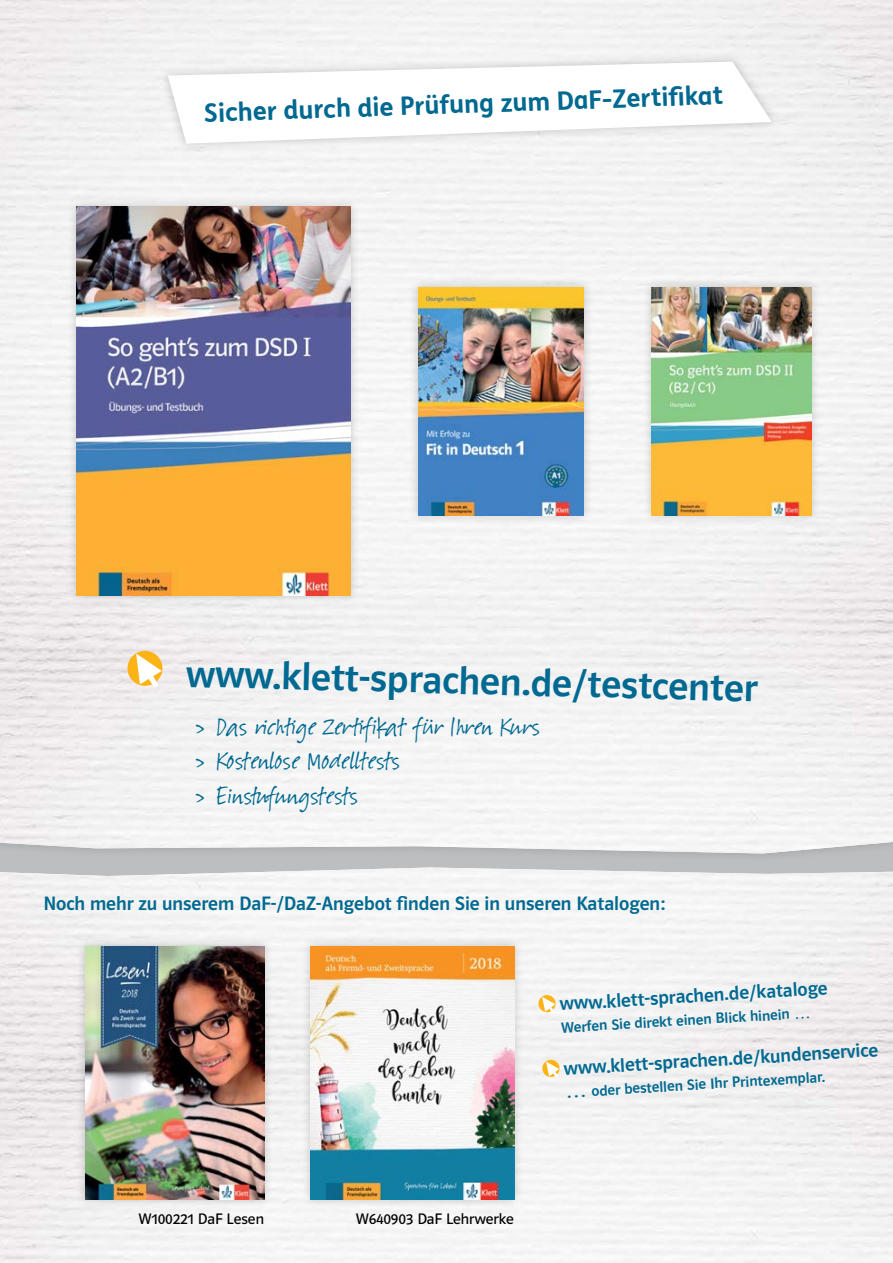
<style>
.page{position:relative;width:893px;height:1263px;background:#fff}
.page>*{position:absolute;margin:0;border:0;box-sizing:border-box;transform-origin:0 0}
.t1{font:39.3px "Polo ST11 K Krftg";color:#006991}
.t2{font:30px/34.5px "Suomi Hand Script";letter-spacing:.01em;color:#006991}
.t3{font:700 25.5px "FS Klett";color:#006991}
.t4{font:19.5px "Polo ST11 K Krftg";color:#006991}
.t5{font:19.35px "Polo ST11 K Krftg";color:#006991}
.t6{font:15.3px "Polo ST11 K Buch";color:#000}
.t7{font:15px "Polo ST11 K Krftg";color:#006991}
.s1{font-family:"Polo ST11 K Buch"}
</style>
<div class="page">
<div style="left:0;top:803px;width:893px;height:100px;background:#bcbec0"></div>
<img style="left:0;top:0;width:893px;height:853px">
<img style="left:0;top:867px;width:893px;height:396px">
<div style="left:68px;top:198px;width:292px;height:406px;background:#77787b;opacity:.4"></div>
<img style="left:77px;top:207px;width:274px;height:388px">
<div style="left:76px;top:937px;width:197px;height:271px;background:#77787b;opacity:.4"></div>
<img style="left:85px;top:946px;width:179px;height:253px">
<div style="left:302px;top:937px;width:221px;height:271px;background:#77787b;opacity:.4"></div>
<img style="left:311px;top:946px;width:203px;height:253px">
<div style="left:409px;top:278px;width:184px;height:246px;background:#77787b;opacity:.4"></div>
<img style="left:418px;top:287px;width:166px;height:228px">
<div style="left:642px;top:278px;width:178px;height:246px;background:#77787b;opacity:.4"></div>
<img style="left:651px;top:287px;width:160px;height:228px">
<div style="left:159px;top:53px;width:621px;height:100px;background:#f2f2f2"></div>
<svg style="left:168px;top:62px;width:604px;height:82px;fill:#fff"></svg>
<svg style="left:127px;top:650px;width:36px;height:36px"></svg>
<svg style="left:136px;top:653px;width:26px;height:34px"></svg>
<svg style="left:538px;top:995px;width:18px;height:17px"></svg>
<svg style="left:542px;top:997px;width:13px;height:15px"></svg>
<svg style="left:542px;top:1059px;width:18px;height:18px"></svg>
<svg style="left:546px;top:1061px;width:13px;height:16px"></svg>
<svg style="left:568px;top:1094px;width:17px;height:3px"></svg>
<p class="t3" style="left:203px;top:93px;width:521px;rotate:-2deg">Sicher durch die Prüfung zum DaF-Zertifi kat</p>
<h1 class="t1" style="left:187px;top:654px;width:573px;rotate:1deg">www.klett-sprachen.de/testcenter</h1>
<p class="t2" style="left:195px;top:711px;width:346px">› Das richtige Zertifikat für Ihren Kurs › Kostenlose Modelltests<br>› Einstufungstests</p>
<p class="t4" style="left:44px;top:893px;width:623px">Noch mehr zu unserem DaF-/DaZ-Angebot finden Sie in unseren Katalogen:</p>
<p class="t5" style="left:559px;top:992px;width:270px;rotate:-3deg">www.klett-sprachen.de/kataloge</p>
<p class="t7" style="left:561px;top:1020px;width:251px;rotate:-4deg">Werfen Sie direkt einen Blick hinein <span class="s1">…</span></p>
<p class="t5" style="left:563px;top:1057px;width:316px;rotate:-3deg">www.klett-sprachen.de/kundenservice</p>
<p class="t7" style="left:591px;top:1084px;width:235px;rotate:-4deg">oder bestellen Sie Ihr Printexemplar.</p>
<p class="t6" style="left:139px;top:1211px;width:127px">W100221 DaF Lesen</p>
<p class="t6" style="left:356px;top:1211px;width:160px">W640903 DaF Lehrwerke</p>
</div>
